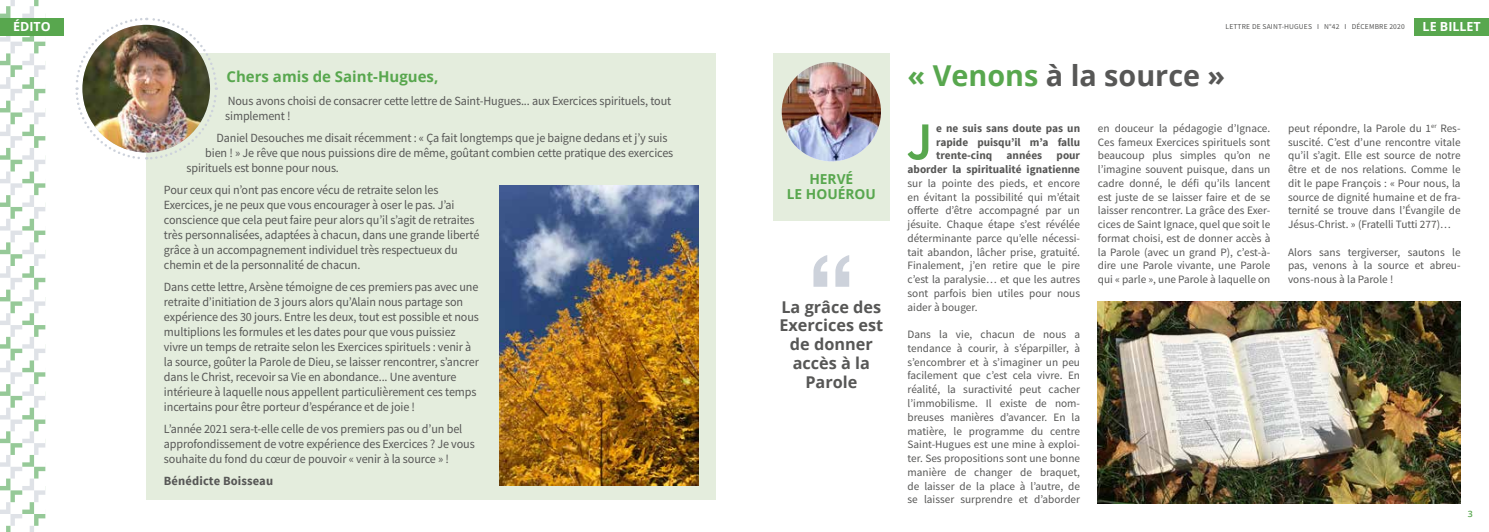
<style>
.page{position:relative;width:1489px;height:532px;background:#fff}
.page>*{position:absolute;margin:0;border:0;box-sizing:border-box;transform-origin:0 0}
.t1{font:600 53.25px "Source Sans Pro";color:#58a74e}
.t2{font:700 28.75px "Open Sans";color:#575756}
.t3{font:700 16.25px/18.8px "Open Sans";color:#575756;text-align:center}
.t4{font:700 15px "Open Sans";color:#58a74e}
.t5{font:700 13.75px/15px "Open Sans";color:#58a74e;text-align:center}
.t6{font:12.5px/15px "Source Sans Pro";letter-spacing:-.01em;color:#575756}
.t7{font:700 12.5px "Source Sans Pro";letter-spacing:.01em;color:#575756}
.t8{font:700 12.5px "Open Sans";color:#fff}
.t9{font:11.25px/13.8px "Source Sans Pro";color:#575756;text-align:justify}
.t10{font:700 11.25px/13.8px "Source Sans Pro";color:#575756;text-align:justify}
.t11{font:600 8.75px "Open Sans";color:#58a74e}
.t12{font:7.5px "Source Sans Pro";letter-spacing:.02em;color:#575756}
.s1{color:#58a74e}
</style>
<div class="page">
<div style="left:772px;top:53px;width:117px;height:168px;background:#e4eddd"></div>
<img style="left:781px;top:62px;width:100px;height:99px;border-radius:50px">
<div style="left:1414px;top:18px;width:74px;height:17px;background:#58a74e"></div>
<div style="left:0;top:18px;width:64px;height:17px;background:#58a74e"></div>
<div style="left:146px;top:53px;width:570px;height:446px;background:#e4eddd"></div>
<img style="left:75px;top:17px;width:143px;height:143px">
<svg style="left:0;top:0;width:45px;height:531px"></svg>
<svg style="left:813px;top:255px;width:36px;height:31px"></svg>
<img style="left:1097px;top:301px;width:363px;height:202px">
<img style="left:500px;top:185px;width:198px;height:300px">
<p class="t8" style="left:13px;top:18px;width:39px">ÉDITO</p>
<p class="t8" style="left:1422px;top:18px;width:60px">LE BILLET</p>
<h3 class="t4" style="left:226px;top:66px;width:213px">Chers amis de Saint-Hugues,</h3>
<p class="t6" style="left:225px;top:93px;width:447px">Nous avons choisi de consacrer cette lettre de Saint-Hugues... aux Exercices spirituels, tout simplement !</p>
<p class="t6" style="left:216px;top:130px;width:452px">Daniel Desouches me disait récemment : « Ça fait longtemps que je baigne dedans et j’y suis</p>
<p class="t6" style="left:205px;top:145px;width:469px">bien ! » Je rêve que nous puissions dire de même, goûtant combien cette pratique des exercices</p>
<p class="t6" style="left:186px;top:160px;width:154px">spirituels est bonne pour nous.</p>
<p class="t6" style="left:164px;top:182px;width:317px">Pour ceux qui n’ont pas encore vécu de retraite selon les Exercices, je ne peux que vous encourager à oser le pas. J’ai conscience que cela peut faire peur alors qu’il s’agit de retraites très personnalisées, adaptées à chacun, dans une grande liberté grâce à un accompagnement individuel très respectueux du chemin et de la personnalité de chacun.</p>
<p class="t6" style="left:164px;top:279px;width:316px">Dans cette lettre, Arsène témoigne de ces premiers pas avec une retraite d’initiation de 3 jours alors qu’Alain nous partage son expérience des 30 jours. Entre les deux, tout est possible et nous multiplions les formules et les dates pour que vous puissiez vivre un temps de retraite selon les Exercices spirituels : venir à la source, goûter la Parole de Dieu, se laisser rencontrer, s’ancrer dans le Christ, recevoir sa Vie en abondance... Une aventure intérieure à laquelle nous appellent particulièrement ces temps incertains pour être porteur d’espérance et de joie !</p>
<p class="t6" style="left:164px;top:421px;width:312px">L’année 2021 sera-t-elle celle de vos premiers pas ou d’un bel approfondissement de votre expérience des Exercices ? Je vous souhaite du fond du cœur de pouvoir « venir à la source » !</p>
<p class="t7" style="left:164px;top:473px;width:111px">Bénédicte Boisseau</p>
<p class="t12" style="left:1225px;top:22px;width:181px">LETTRE DE SAINT-HUGUES I N°42 I DÉCEMBRE 2020</p>
<h2 class="t2" style="left:907px;top:55px;width:319px"><span class="s1">« Venons</span> à la source »</h2>
<p class="t9" style="left:1097px;top:121px;width:174px">en douceur la pédagogie d’Ignace.<br>Ces fameux Exercices spirituels sont beaucoup plus simples qu’on ne l’imagine souvent puisque, dans un cadre donné, le défi qu’ils lancent est juste de se laisser faire et de se laisser rencontrer. La grâce des Exer&shy;cices de Saint Ignace, quel que soit le format choisi, est de donner accès à la Parole (avec un grand P), c’est-à&shy;dire une Parole vivante, une Parole qui « parle », une Parole à laquelle on</p>
<p class="t9" style="left:1287px;top:121px;width:174px">peut répondre, la Parole du 1<sup>er</sup> Res&shy;suscité. C’est d’une rencontre vitale qu’il s’agit. Elle est source de notre être et de nos relations. Comme le dit le pape François : « Pour nous, la source de dignité humaine et de fra&shy;ternité se trouve dans l’Évangile de Jésus-Christ. » (Fratelli Tutti 277)…</p>
<h1 class="t1" style="left:906px;top:108px;width:28px">J</h1>
<p class="t10" style="left:936px;top:121px;width:145px">e ne suis sans doute pas un rapide puisqu’il m’a fallu trente-cinq</p>
<p class="t10" style="left:1006px;top:149px;width:37px">années</p>
<p class="t10" style="left:907px;top:149px;width:174px;text-align:right">pour<br>aborder la spiritualité ignatienne</p>
<p class="t9" style="left:907px;top:176px;width:174px">sur la pointe des pieds, et encore en évitant la possibilité qui m’était offerte d’être accompagné par un jésuite. Chaque étape s’est révélée déterminante parce qu’elle nécessi&shy;tait abandon, lâcher prise, gratuité.<br>Finalement, j’en retire que le pire c’est la paralysie… et que les autres sont parfois bien utiles pour nous aider à bouger.</p>
<p class="t9" style="left:907px;top:327px;width:174px">Dans la vie, chacun de nous a tendance à courir, à s’éparpiller, à s’encombrer et à s’imaginer un peu facilement que c’est cela vivre. En réalité, la suractivité peut cacher l’immobilisme. Il existe de nom&shy;breuses manières d’avancer. En la matière, le programme du centre Saint-Hugues est une mine à exploi&shy;ter. Ses propositions sont une bonne manière de changer de braquet, de laisser de la place à l’autre, de se laisser surprendre et d’aborder</p>
<p class="t5" style="left:786px;top:171px;width:91px">HERVÉ<br>LE HOUÉROU</p>
<p class="t9" style="left:1287px;top:245px;width:174px">Alors sans tergiverser, sautons le pas, venons à la source et abreu&shy;vons-nous à la Parole !</p>
<h3 class="t3" style="left:779px;top:297px;width:105px">La grâce des<br>Exercices est de donner accès à la<br>Parole</h3>
<p class="t11" style="left:1467px;top:508px;width:6px">3</p>
</div>
